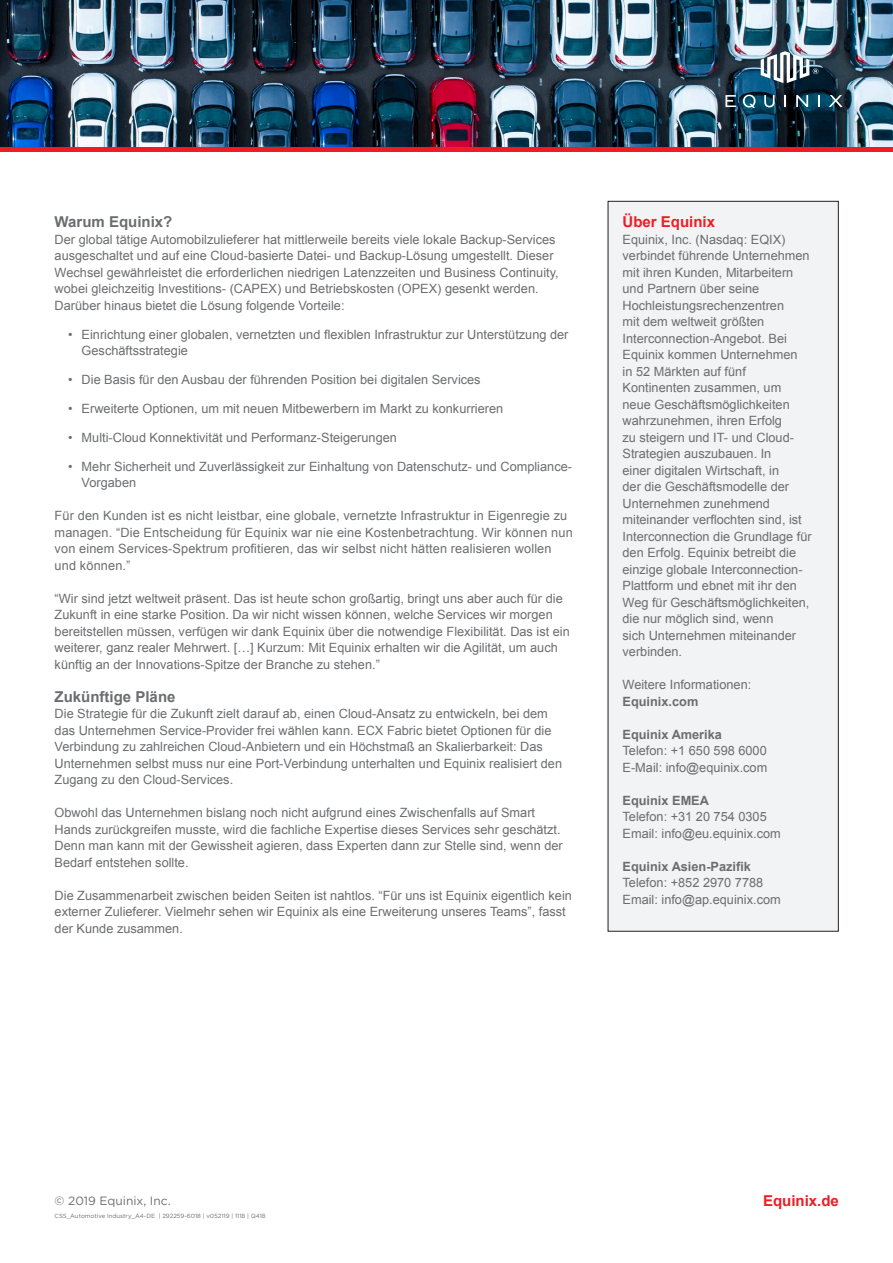
<style>
.page{position:relative;width:893px;height:1263px;background:#fff}
.page>*{position:absolute;margin:0;border:0;box-sizing:border-box;transform-origin:0 0}
.t1{font:700 15px "Arial";color:#6c6d70}
.t2{font:700 15px "Arial";color:#ee1d23}
.t3{font:12.75px/16.5px "Arial";color:#6c6d70}
.t4{font:700 12.75px "Arial";color:#6c6d70}
.t5{font:12px "Gotham";color:#6c6d70}
.t6{font:6px "Gotham";color:#6c6d70}
</style>
<div class="page">
<img style="left:0;top:0;width:893px;height:146px">
<hr style="left:0;top:147px;width:893px;height:4px;background:#ee1d23">
<svg style="left:725px;top:95px;width:11px;height:12px"></svg>
<svg style="left:764px;top:95px;width:11px;height:12px"></svg>
<svg style="left:784px;top:95px;width:2px;height:12px"></svg>
<svg style="left:796px;top:95px;width:12px;height:12px"></svg>
<svg style="left:818px;top:95px;width:2px;height:12px"></svg>
<svg style="left:828px;top:95px;width:15px;height:12px"></svg>
<svg style="left:743px;top:95px;width:13px;height:13px"></svg>
<svg style="left:761px;top:51px;width:57px;height:32px"></svg>
<div style="left:608px;top:201px;width:230px;height:730px;background:#f2f3f4"></div>
<div style="left:608px;top:201px;width:231px;height:731px;border:1px solid #231f20"></div>
<p class="t1" style="left:55px;top:212px;width:119px">Warum Equinix?</p>
<p class="t3" style="left:55px;top:231px;width:506px">Der global tätige Automobilzulieferer hat mittlerweile bereits viele lokale Backup-Services ausgeschaltet und auf eine Cloud-basierte Datei- und Backup-Lösung umgestellt. Dieser Wechsel gewährleistet die erforderlichen niedrigen Latenzzeiten und Business Continuity, wobei gleichzeitig Investitions- (CAPEX) und Betriebskosten (OPEX) gesenkt werden.<br>Darüber hinaus bietet die Lösung folgende Vorteile:</p>
<p class="t3" style="left:82px;top:326px;width:488px;text-indent:-14px">• Einrichtung einer globalen, vernetzten und flexiblen Infrastruktur zur Unterstützung der<br>Geschäftsstrategie</p>
<p class="t3" style="left:68px;top:371px;width:414px">• Die Basis für den Ausbau der führenden Position bei digitalen Services</p>
<p class="t3" style="left:68px;top:400px;width:437px">• Erweiterte Optionen, um mit neuen Mitbewerbern im Markt zu konkurrieren</p>
<p class="t3" style="left:68px;top:429px;width:330px">• Multi-Cloud Konnektivität und Performanz-Steigerungen</p>
<p class="t3" style="left:82px;top:458px;width:492px;text-indent:-14px">• Mehr Sicherheit und Zuverlässigkeit zur Einhaltung von Datenschutz- und Compliance-<br>Vorgaben</p>
<p class="t3" style="left:55px;top:508px;width:520px">Für den Kunden ist es nicht leistbar, eine globale, vernetzte Infrastruktur in Eigenregie zu managen. “Die Entscheidung für Equinix war nie eine Kostenbetrachtung. Wir können nun von einem Services-Spektrum profitieren, das wir selbst nicht hätten realisieren wollen und können.”</p>
<p class="t3" style="left:55px;top:590px;width:517px">“Wir sind jetzt weltweit präsent. Das ist heute schon großartig, bringt uns aber auch für die Zukunft in eine starke Position. Da wir nicht wissen können, welche Services wir morgen bereitstellen müssen, verfügen wir dank Equinix über die notwendige Flexibilität. Das ist ein weiterer, ganz realer Mehrwert. […] Kurzum: Mit Equinix erhalten wir die Agilität, um auch künftig an der Innovations-Spitze der Branche zu stehen.”</p>
<p class="t1" style="left:55px;top:686px;width:122px">Zukünftige Pläne</p>
<p class="t3" style="left:55px;top:706px;width:509px">Die Strategie für die Zukunft zielt darauf ab, einen Cloud-Ansatz zu entwickeln, bei dem das Unternehmen Service-Provider frei wählen kann. ECX Fabric bietet Optionen für die Verbindung zu zahlreichen Cloud-Anbietern und ein Höchstmaß an Skalierbarkeit: Das Unternehmen selbst muss nur eine Port-Verbindung unterhalten und Equinix realisiert den Zugang zu den Cloud-Services.</p>
<p class="t3" style="left:55px;top:805px;width:510px">Obwohl das Unternehmen bislang noch nicht aufgrund eines Zwischenfalls auf Smart Hands zurückgreifen musste, wird die fachliche Expertise dieses Services sehr geschätzt.<br>Denn man kann mit der Gewissheit agieren, dass Experten dann zur Stelle sind, wenn der Bedarf entstehen sollte.</p>
<p class="t3" style="left:55px;top:887px;width:519px">Die Zusammenarbeit zwischen beiden Seiten ist nahtlos. “Für uns ist Equinix eigentlich kein externer Zulieferer. Vielmehr sehen wir Equinix als eine Erweiterung unseres Teams”, fasst der Kunde zusammen.</p>
<p class="t2" style="left:623px;top:212px;width:94px">Über Equinix</p>
<p class="t3" style="left:623px;top:231px;width:191px">Equinix, Inc. (Nasdaq: EQIX) verbindet führende Unternehmen mit ihren Kunden, Mitarbeitern und Partnern über seine<br>Hochleistungsrechenzentren<br>mit dem weltweit größten<br>Interconnection-Angebot. Bei<br>Equinix kommen Unternehmen<br>in 52 Märkten auf fünf<br>Kontinenten zusammen, um neue Geschäftsmöglichkeiten wahrzunehmen, ihren Erfolg<br>zu steigern und IT- und Cloud-<br>Strategien auszubauen. In<br>einer digitalen Wirtschaft, in<br>der die Geschäftsmodelle der<br>Unternehmen zunehmend miteinander verflochten sind, ist<br>Interconnection die Grundlage für den Erfolg. Equinix betreibt die einzige globale Interconnection-<br>Plattform und ebnet mit ihr den<br>Weg für Geschäftsmöglichkeiten, die nur möglich sind, wenn<br>sich Unternehmen miteinander verbinden.</p>
<p class="t3" style="left:623px;top:677px;width:130px">Weitere Informationen:</p>
<p class="t4" style="left:623px;top:693px;width:77px">Equinix.com</p>
<p class="t4" style="left:623px;top:726px;width:101px">Equinix Amerika</p>
<p class="t3" style="left:623px;top:743px;width:146px">Telefon: +1 650 598 6000<br>E-Mail: info@equinix.com</p>
<p class="t4" style="left:623px;top:792px;width:88px">Equinix EMEA</p>
<p class="t3" style="left:623px;top:809px;width:160px">Telefon: +31 20 754 0305<br>Email: info@eu.equinix.com</p>
<p class="t4" style="left:623px;top:858px;width:130px">Equinix Asien-Pazifik</p>
<p class="t3" style="left:623px;top:875px;width:160px">Telefon: +852 2970 7788<br>Email: info@ap.equinix.com</p>
<p class="t5" style="left:55px;top:1193px;width:118px">© 2019 Equinix, Inc.</p>
<p class="t2" style="left:763px;top:1190px;width:77px">Equinix.de</p>
<p class="t6" style="left:55px;top:1212px;width:212px">CSS_Automotive Industry_A4-DE | 292259-6018 | v052119 | 1118 | Q418</p>
</div>
